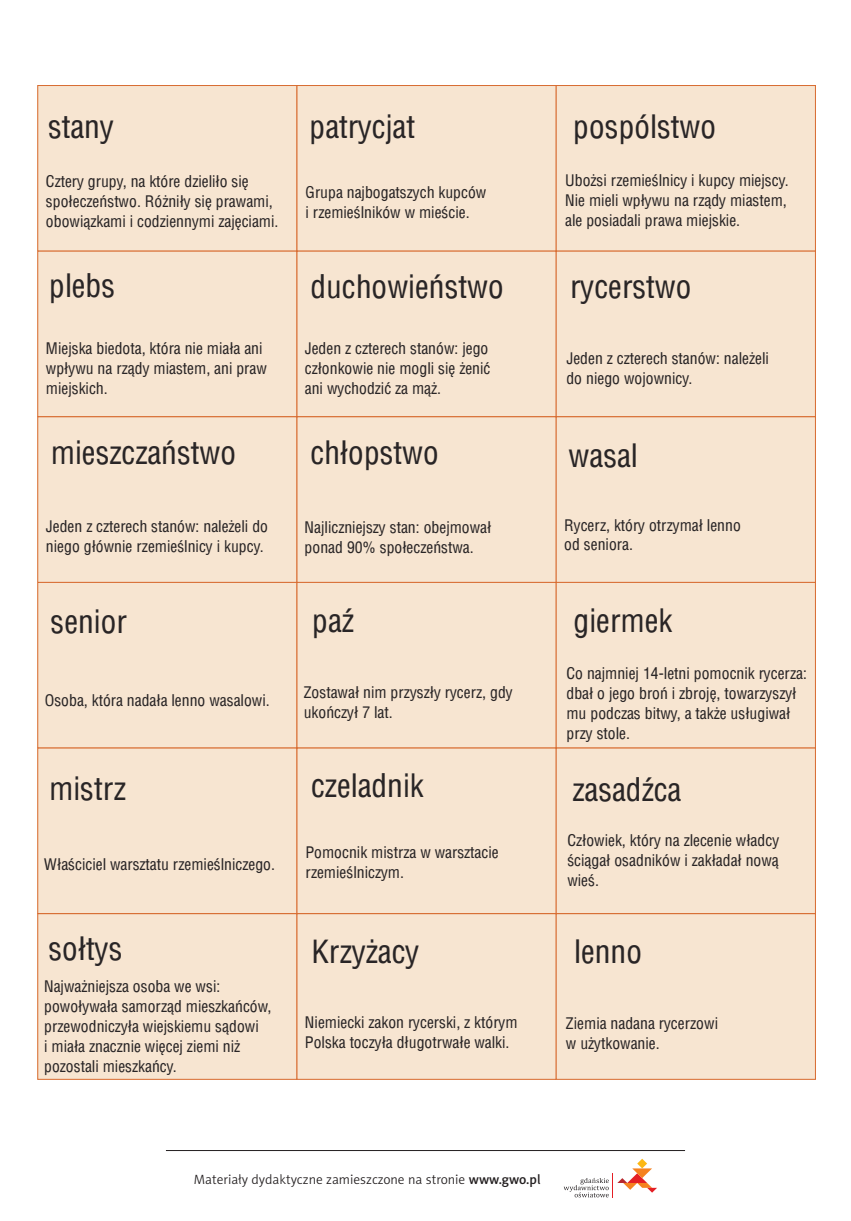
<style>
.page{position:relative;width:851px;height:1221px;background:#fff}
.page>*{position:absolute;margin:0;border:0;box-sizing:border-box;transform-origin:0 0}
.t1{font:34.2px "Helvetica Condensed Pl";color:#292526}
.t2{font:17.1px/20px "Helvetica Condensed Pl";color:#292526}
.t3{font:13.5px "Naomi Sans EFN Light";color:#231f20}
.s1{font-family:"Naomi Sans EFN Medium"}
</style>
<div class="page">
<hr style="left:166px;top:1150px;width:519px;height:1px;background:#231f20">
<svg style="left:563px;top:1158px;width:94px;height:39px"></svg>
<div style="left:38px;top:85px;width:259px;height:166px;background:#f7e5d1"></div>
<div style="left:37px;top:85px;width:260px;height:166px;border:1px solid #d86c31"></div>
<div style="left:38px;top:251px;width:259px;height:166px;background:#f7e5d1"></div>
<div style="left:37px;top:251px;width:260px;height:166px;border:1px solid #d86c31"></div>
<div style="left:38px;top:417px;width:259px;height:165px;background:#f7e5d1"></div>
<div style="left:37px;top:416px;width:260px;height:166px;border:1px solid #d86c31"></div>
<div style="left:38px;top:582px;width:259px;height:166px;background:#f7e5d1"></div>
<div style="left:37px;top:582px;width:260px;height:166px;border:1px solid #d86c31"></div>
<div style="left:38px;top:748px;width:259px;height:165px;background:#f7e5d1"></div>
<div style="left:37px;top:747px;width:260px;height:167px;border:1px solid #d86c31"></div>
<div style="left:38px;top:913px;width:259px;height:166px;background:#f7e5d1"></div>
<div style="left:37px;top:913px;width:260px;height:166px;border:1px solid #d86c31"></div>
<div style="left:297px;top:85px;width:259px;height:166px;background:#f7e5d1"></div>
<div style="left:296px;top:85px;width:260px;height:166px;border:1px solid #d86c31"></div>
<div style="left:297px;top:251px;width:259px;height:166px;background:#f7e5d1"></div>
<div style="left:296px;top:251px;width:260px;height:166px;border:1px solid #d86c31"></div>
<div style="left:297px;top:417px;width:259px;height:165px;background:#f7e5d1"></div>
<div style="left:296px;top:416px;width:260px;height:166px;border:1px solid #d86c31"></div>
<div style="left:297px;top:582px;width:259px;height:166px;background:#f7e5d1"></div>
<div style="left:296px;top:582px;width:260px;height:166px;border:1px solid #d86c31"></div>
<div style="left:297px;top:748px;width:259px;height:165px;background:#f7e5d1"></div>
<div style="left:296px;top:747px;width:260px;height:167px;border:1px solid #d86c31"></div>
<div style="left:297px;top:913px;width:259px;height:166px;background:#f7e5d1"></div>
<div style="left:296px;top:913px;width:260px;height:166px;border:1px solid #d86c31"></div>
<div style="left:556px;top:85px;width:259px;height:166px;background:#f7e5d1"></div>
<div style="left:555px;top:85px;width:260px;height:166px;border:1px solid #d86c31"></div>
<div style="left:556px;top:251px;width:259px;height:166px;background:#f7e5d1"></div>
<div style="left:555px;top:251px;width:260px;height:166px;border:1px solid #d86c31"></div>
<div style="left:556px;top:417px;width:259px;height:165px;background:#f7e5d1"></div>
<div style="left:555px;top:416px;width:260px;height:166px;border:1px solid #d86c31"></div>
<div style="left:556px;top:582px;width:259px;height:166px;background:#f7e5d1"></div>
<div style="left:555px;top:582px;width:260px;height:166px;border:1px solid #d86c31"></div>
<div style="left:556px;top:748px;width:259px;height:165px;background:#f7e5d1"></div>
<div style="left:555px;top:747px;width:260px;height:167px;border:1px solid #d86c31"></div>
<div style="left:556px;top:913px;width:259px;height:166px;background:#f7e5d1"></div>
<div style="left:555px;top:913px;width:260px;height:166px;border:1px solid #d86c31"></div>
<p class="t1" style="left:48px;top:108px;width:67px">stany</p>
<p class="t1" style="left:309px;top:108px;width:107px">patrycjat</p>
<p class="t2" style="left:46px;top:171px;width:234px">Cztery grupy, na które dzieli³o siê spo³eczeñstwo. Ró¿ni³y siê prawami, obowi¹zkami i codziennymi zajêciami.</p>
<p class="t2" style="left:305px;top:182px;width:182px">Grupa najbogatszych kupców i rzemieœlników w mieœcie.</p>
<p class="t1" style="left:49px;top:266px;width:67px">plebs</p>
<p class="t1" style="left:310px;top:268px;width:195px">duchowieñstwo</p>
<p class="t2" style="left:305px;top:338px;width:187px;text-align:justify">Jeden z czterech stanów: jego cz³onkowie nie mogli siê ¿eniæ ani wychodziæ za m¹¿.</p>
<p class="t2" style="left:46px;top:338px;width:222px">Miejska biedota, która nie mia³a ani wp³ywu na rz¹dy miastem, ani praw miejskich.</p>
<p class="t1" style="left:573px;top:108px;width:144px">pospólstwo</p>
<p class="t2" style="left:565px;top:170px;width:225px;text-align:justify">Ubo¿si rzemieœlnicy i kupcy miejscy.<br>Nie mieli wp³ywu na rz¹dy miastem, ale posiadali prawa miejskie.</p>
<p class="t1" style="left:570px;top:268px;width:123px">rycerstwo</p>
<p class="t2" style="left:566px;top:347px;width:204px">Jeden z czterech stanów: nale¿eli do niego wojownicy.</p>
<p class="t1" style="left:51px;top:434px;width:187px">mieszczañstwo</p>
<p class="t1" style="left:310px;top:434px;width:130px">ch³opstwo</p>
<p class="t1" style="left:568px;top:436px;width:71px">wasal</p>
<p class="t2" style="left:46px;top:516px;width:224px">Jeden z czterech stanów: nale¿eli do niego g³ównie rzemieœlnicy i kupcy.</p>
<p class="t2" style="left:304px;top:517px;width:188px">Najliczniejszy stan: obejmowa³ ponad 90% spo³eczeñstwa.</p>
<p class="t1" style="left:51px;top:603px;width:78px">senior</p>
<p class="t2" style="left:45px;top:690px;width:226px">Osoba, która nada³a lenno wasalowi.</p>
<p class="t1" style="left:49px;top:770px;width:78px">mistrz</p>
<p class="t2" style="left:44px;top:854px;width:232px">W³aœciciel warsztatu rzemieœlniczego.</p>
<p class="t1" style="left:312px;top:601px;width:43px">paŸ</p>
<p class="t2" style="left:304px;top:682px;width:210px">Zostawa³ nim przysz³y rycerz, gdy ukoñczy³ 7 lat.</p>
<p class="t1" style="left:311px;top:767px;width:114px">czeladnik</p>
<p class="t2" style="left:305px;top:842px;width:195px">Pomocnik mistrza w warsztacie rzemieœlniczym.</p>
<p class="t2" style="left:564px;top:514px;width:178px">Rycerz, który otrzyma³ lenno od seniora.</p>
<p class="t1" style="left:573px;top:601px;width:100px">giermek</p>
<p class="t2" style="left:566px;top:662px;width:242px">Co najmniej 14-letni pomocnik rycerza: dba³ o jego broñ i zbrojê, towarzyszy³ mu podczas bitwy, a tak¿e us³ugiwa³ przy stole.</p>
<p class="t1" style="left:572px;top:770px;width:110px">zasadŸca</p>
<p class="t2" style="left:567px;top:830px;width:213px;text-align:justify">Cz³owiek, który na zlecenie w³adcy œci¹ga³ osadników i zak³ada³ now¹ wieœ.</p>
<p class="t1" style="left:48px;top:929px;width:76px">so³tys</p>
<p class="t1" style="left:574px;top:933px;width:69px">lenno</p>
<p class="t2" style="left:44px;top:975px;width:229px">Najwa¿niejsza osoba we wsi: powo³ywa³a samorz¹d mieszkañców, przewodniczy³a wiejskiemu s¹dowi<br>i mia³a znacznie wiêcej ziemi ni¿ pozostali mieszkañcy.</p>
<p class="t1" style="left:311px;top:933px;width:109px">Krzy¿acy</p>
<p class="t2" style="left:305px;top:1012px;width:214px">Niemiecki zakon rycerski, z którym<br>Polska toczy³a d³ugotrwa³e walki.</p>
<p class="t2" style="left:566px;top:1012px;width:154px">Ziemia nadana rycerzowi w u¿ytkowanie.</p>
<p class="t3" style="left:194px;top:1171px;width:348px">Materiały dydaktyczne zamieszczone na stronie <span class="s1">www.gwo.pl</span></p>
</div>
